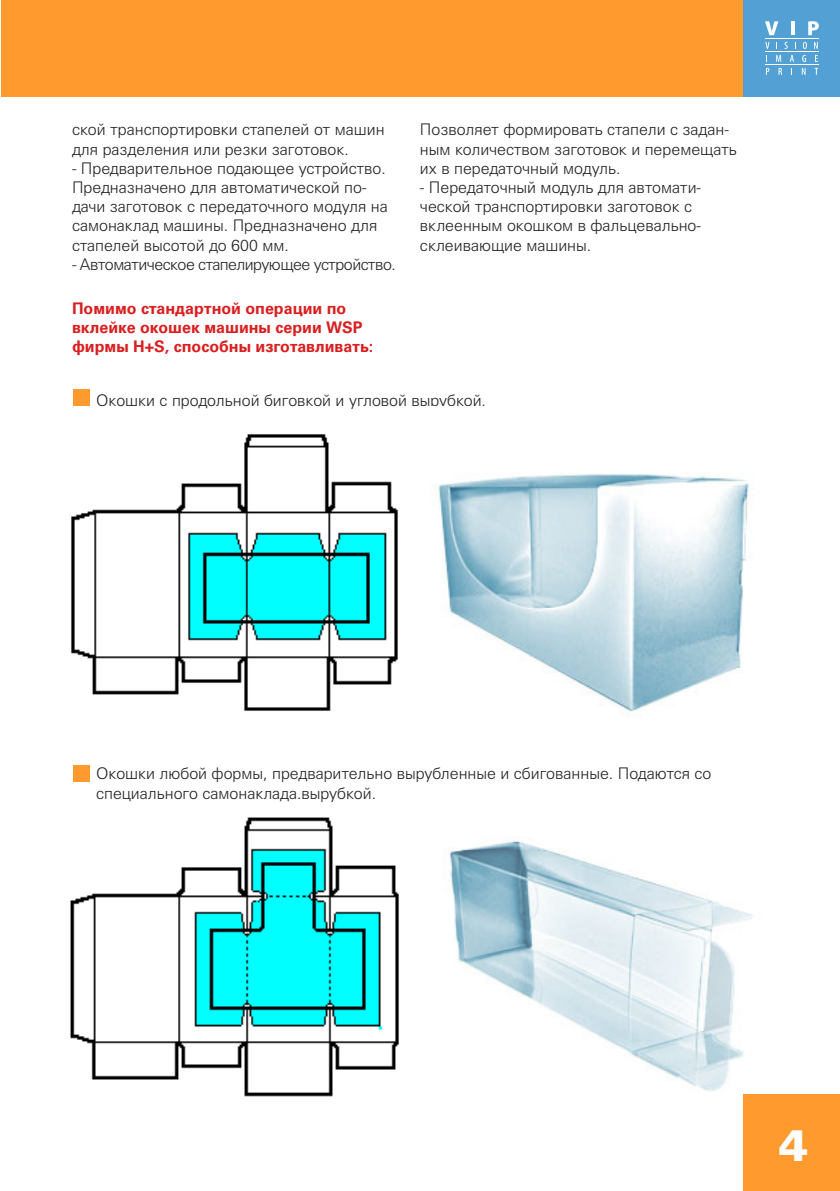
<style>
.page{position:relative;width:840px;height:1191px;background:#fff}
.page>*{position:absolute;margin:0;border:0;box-sizing:border-box;transform-origin:0 0}
.t1{font:900 44px "Univers Cyr";color:#fff}
.t2{font:300 16px/19.2px "Univers Cyr";color:#231f20}
.t3{font:700 16px/19.2px "Univers Cyr";color:#d91f20}
.t4{font:300 16px "Univers Cyr";letter-spacing:-.03em;color:#231f20}
</style>
<div class="page">
<div style="left:1px;top:0;width:838px;height:96px;background:#ff9b2e"></div>
<div style="left:743px;top:0;width:96px;height:96px;background:#53a1d4"></div>
<hr style="left:764px;top:51px;width:54px;height:1px;background:#fff">
<hr style="left:764px;top:38px;width:54px;height:1px;background:#fff">
<hr style="left:764px;top:64px;width:54px;height:1px;background:#fff">
<svg style="left:765px;top:42px;width:4px;height:7px"></svg>
<svg style="left:784px;top:42px;width:3px;height:7px"></svg>
<svg style="left:802px;top:42px;width:4px;height:7px"></svg>
<svg style="left:814px;top:42px;width:3px;height:7px"></svg>
<svg style="left:776px;top:55px;width:4px;height:7px"></svg>
<svg style="left:790px;top:55px;width:3px;height:7px"></svg>
<svg style="left:802px;top:55px;width:3px;height:7px"></svg>
<svg style="left:766px;top:68px;width:3px;height:7px"></svg>
<svg style="left:778px;top:68px;width:3px;height:7px"></svg>
<svg style="left:801px;top:68px;width:4px;height:7px"></svg>
<svg style="left:814px;top:68px;width:3px;height:7px"></svg>
<svg style="left:765px;top:21px;width:13px;height:14px"></svg>
<svg style="left:791px;top:21px;width:3px;height:14px"></svg>
<svg style="left:808px;top:21px;width:10px;height:14px"></svg>
<img style="left:449px;top:840px;width:314px;height:255px">
<div style="left:743px;top:1095px;width:96px;height:96px;background:#ff9b2e"></div>
<div style="left:73px;top:389px;width:17px;height:17px;background:#ff9b2e"></div>
<div style="left:73px;top:765px;width:17px;height:17px;background:#ff9b2e"></div>
<img style="left:71px;top:434px;width:327px;height:277px">
<img style="left:437px;top:473px;width:312px;height:239px">
<img style="left:70px;top:817px;width:329px;height:280px">
<p class="t2" style="left:72px;top:120px;width:314px">ской транспортировки стапелей от машин для разделения или резки заготовок.</p>
<p class="t2" style="left:72px;top:158px;width:317px">- Предварительное подающее устройство.<br>Предназначено для автоматической по&shy;дачи заготовок с передаточного модуля на самонаклад машины. Предназначено для стапелей высотой до 600 мм.</p>
<p class="t4" style="left:72px;top:255px;width:325px">- Автоматическое стапелирующее устройство.</p>
<p class="t2" style="left:420px;top:120px;width:318px">Позволяет формировать стапели с задан&shy;ным количеством заготовок и перемещать их в передаточный модуль.</p>
<p class="t2" style="left:420px;top:178px;width:282px">- Передаточный модуль для автомати&shy;ческой транспортировки заготовок с вклеенным окошком в фальцевально&shy;склеивающие машины.</p>
<p class="t3" style="left:72px;top:298px;width:302px">Помимо стандартной операции по вклейке окошек машины серии WSP фирмы H+S, способны изготавливать:</p>
<p class="t2" style="left:96px;top:390px;width:391px">Окошки с продольной биговкой и угловой вырубкой.</p>
<p class="t2" style="left:96px;top:764px;width:616px">Окошки любой формы, предварительно вырубленные и сбигованные. Подаются со специального самонаклада.вырубкой.</p>
<p class="t1" style="left:778px;top:1119px;width:31px">4</p>
</div>
